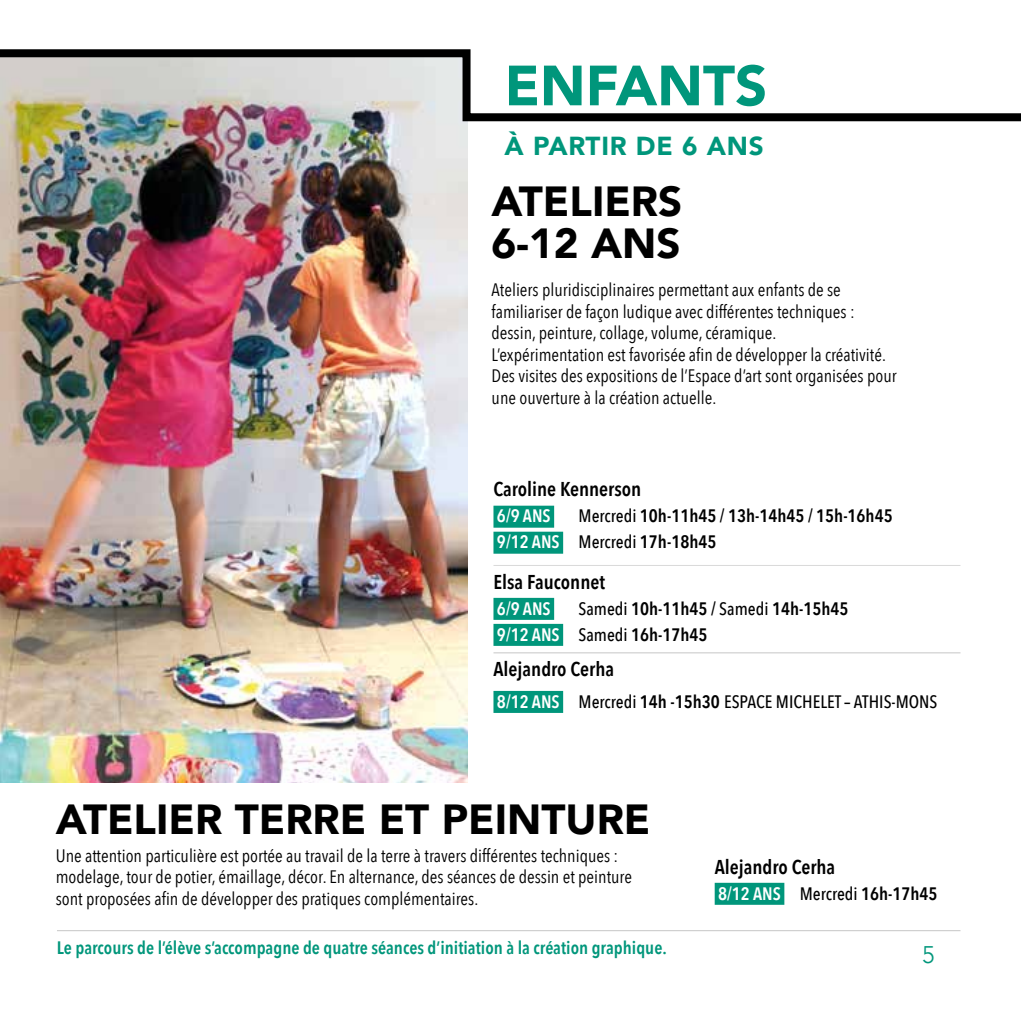
<style>
.page{position:relative;width:1021px;height:1021px;background:#fff}
.page>*{position:absolute;margin:0;border:0;box-sizing:border-box;transform-origin:0 0}
.t1{font:900 56px "Avenir";color:#00967b}
.t2{font:900 42px/41.4px "Avenir";color:#000}
.t3{font:900 26px "Avenir";letter-spacing:.03em;color:#00967b}
.t4{font:300 24px "Avenir";color:#00967b}
.t5{font:600 20px "Avenir Next Condensed";color:#000}
.t6{font:18px/21.6px "Avenir Next Condensed";color:#000}
.t7{font:600 18px/26px "Avenir Next Condensed";color:#000}
.t8{font:600 18px "Avenir Next Condensed";color:#00967b}
.t9{font:500 18px "Avenir Next Condensed";color:#000}
.t10{font:600 18px "Avenir Next Condensed";color:#fff}
.s1{font-weight:500}
.s2{color:#fff}
.s3{font-weight:600;color:#fff}
.s4{font-weight:600}
</style>
<div class="page">
<img style="left:0;top:125px;width:467px;height:657px">
<div style="left:493px;top:505px;width:61px;height:22px;background:#00967b"></div>
<div style="left:493px;top:531px;width:70px;height:22px;background:#00967b"></div>
<hr style="left:493px;top:565px;width:467px;height:1px;background:#dadada">
<div style="left:493px;top:598px;width:61px;height:22px;background:#00967b"></div>
<div style="left:493px;top:624px;width:70px;height:22px;background:#00967b"></div>
<hr style="left:493px;top:652px;width:467px;height:1px;background:#c6c6c6">
<div style="left:493px;top:691px;width:70px;height:22px;background:#00967b"></div>
<hr style="left:57px;top:930px;width:903px;height:1px;background:#c6c6c6">
<div style="left:714px;top:882px;width:70px;height:22px;background:#00967b"></div>
<svg style="left:0;top:49px;width:1020px;height:76px"></svg>
<h1 class="t1" style="left:504px;top:38px;width:264px">ENFANTS</h1>
<h3 class="t3" style="left:504px;top:124px;width:260px">À PARTIR DE 6 ANS</h3>
<h2 class="t2" style="left:491px;top:180px;width:192px">ATELIERS<br>6-12 ANS</h2>
<p class="t6" style="left:491px;top:278px;width:406px">Ateliers pluridisciplinaires permettant aux enfants de se familiariser de façon ludique avec différentes techniques : dessin, peinture, collage, volume, céramique.<br>L’expérimentation est favorisée afin de développer la créativité.<br>Des visites des expositions de l’Espace d’art sont organisées pour une ouverture à la création actuelle.</p>
<p class="t5" style="left:493px;top:472px;width:149px">Caroline Kennerson</p>
<p class="t10" style="left:497px;top:500px;width:55px">6/9 ANS</p>
<p class="t7" style="left:497px;top:502px;width:397px;text-indent:82px"><span class="s1">Mercredi</span> 10h-11h45 / 13h-14h45 / 15h-16h45<br><span class="s2">9/12 ANS</span> <span class="s1">Mercredi</span> 17h-18h45</p>
<p class="t5" style="left:493px;top:564px;width:113px">Elsa Fauconnet</p>
<p class="t10" style="left:497px;top:593px;width:55px">6/9 ANS</p>
<p class="t7" style="left:497px;top:595px;width:353px;text-indent:82px"><span class="s1">Samedi</span> 10h-11h45 / <span class="s1">Samedi</span> 14h-15h45<br><span class="s2">9/12 ANS</span> <span class="s1">Samedi</span> 16h-17h45</p>
<p class="t5" style="left:493px;top:651px;width:122px">Alejandro Cerha</p>
<p class="t9" style="left:497px;top:690px;width:442px"><span class="s3">8/12 ANS</span> Mercredi <span class="s4">14h -15h30</span> ESPACE MICHELET – ATHIS-MONS</p>
<h2 class="t2" style="left:56px;top:797px;width:596px">ATELIER TERRE ET PEINTURE</h2>
<p class="t6" style="left:56px;top:843px;width:578px">Une attention particulière est portée au travail de la terre à travers différentes techniques : modelage, tour de potier, émaillage, décor. En alternance, des séances de dessin et peinture sont proposées afin de développer des pratiques complémentaires.</p>
<p class="t8" style="left:57px;top:932px;width:611px">Le parcours de l’élève s’accompagne de quatre séances d’initiation à la création graphique.</p>
<p class="t5" style="left:714px;top:849px;width:122px">Alejandro Cerha</p>
<p class="t7" style="left:718px;top:879px;width:221px"><span class="s2">8/12 ANS</span> <span class="s1">Mercredi</span> 16h-17h45</p>
<h3 class="t4" style="left:922px;top:940px;width:14px">5</h3>
</div>
